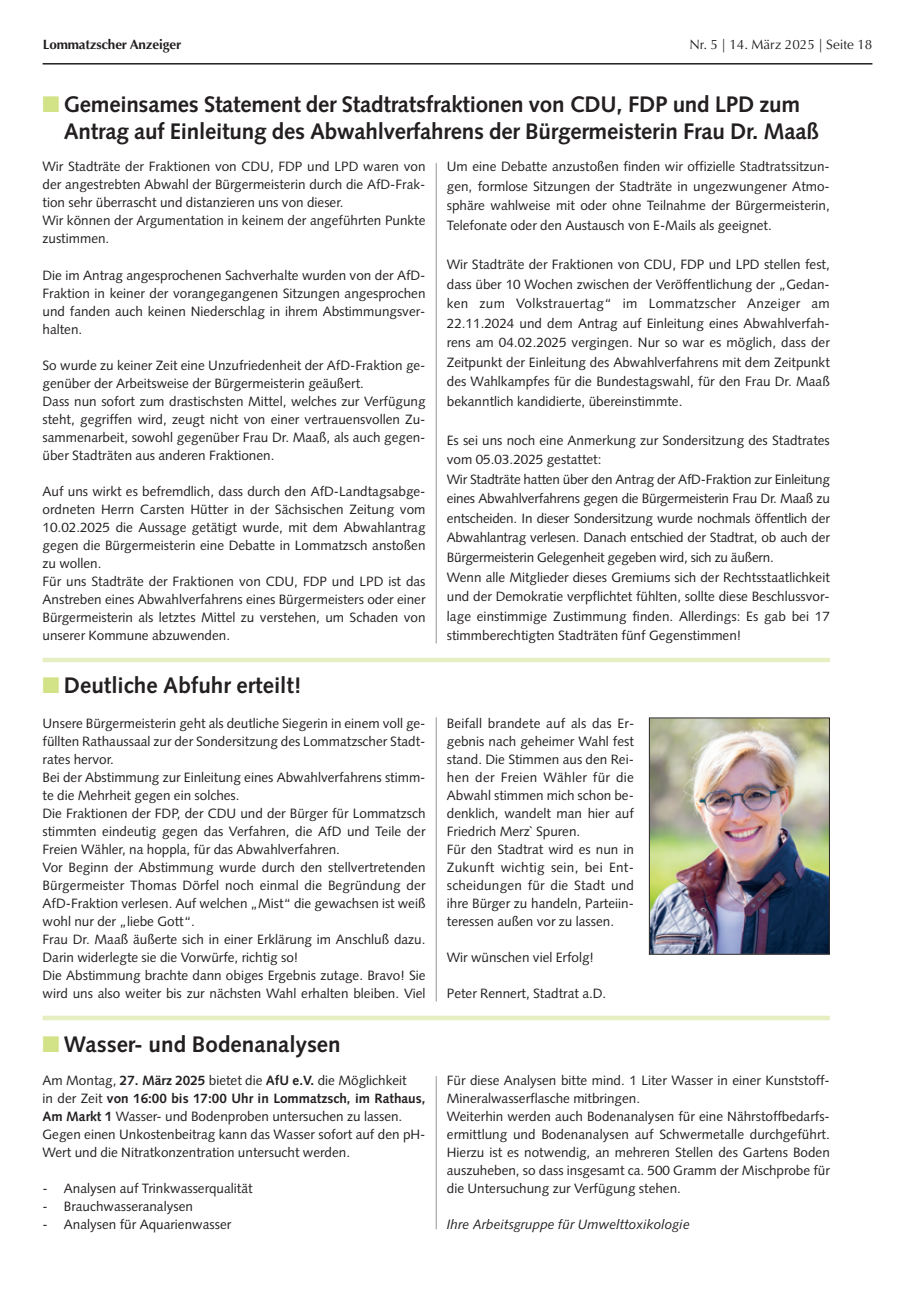
<style>
.page{position:relative;width:915px;height:1293px;background:#fff}
.page>*{position:absolute;margin:0;border:0;box-sizing:border-box;transform-origin:0 0}
.t1{font:700 22.5px/26.8px "Syntax";letter-spacing:-.01em;color:#231f20}
.t2{font:13.5px/18px "Syntax";color:#231f20}
.t3{font:italic 13.5px "Syntax";color:#231f20}
.t4{font:13.5px "Optima";color:#231f20}
.t5{font:700 13.5px "Optima";letter-spacing:-.01em;color:#231f20}
.s1{color:#d2e287}
.s2{font-weight:700}
</style>
<div class="page">
<hr style="left:43px;top:63px;width:829px;height:2px;background:#231f20">
<img style="left:650px;top:719px;width:177px;height:233px">
<div style="left:648px;top:717px;width:181px;height:237px;border:1px solid #231f20"></div>
<hr style="left:435px;top:717px;width:1px;height:284px;background:#939598">
<hr style="left:435px;top:1076px;width:1px;height:153px;background:#939598">
<div style="left:43px;top:657px;width:786px;height:5px;background:#e6efc1"></div>
<div style="left:43px;top:1015px;width:786px;height:5px;background:#e6efc1"></div>
<hr style="left:435px;top:163px;width:1px;height:480px;background:#939598">
<p class="t5" style="left:43px;top:36px;width:140px">Lommatzscher Anzeiger</p>
<p class="t4" style="left:689px;top:39px;width:184px">Nr. 5 | 14. März 2025 | Seite 18</p>
<h1 class="t1" style="left:64px;top:93px;width:756px;text-indent:-21px"><span class="s1">■</span> Gemeinsames Statement der Stadtratsfraktionen von CDU, FDP und LPD zum<br>Antrag auf Einleitung des Abwahlverfahrens der Bürgermeisterin Frau Dr. Maaß</h1>
<p class="t2" style="left:43px;top:159px;width:384px">Wir Stadträte der Fraktionen von CDU, FDP und LPD waren von der angestrebten Abwahl der Bürgermeisterin durch die AfD-Frak&shy;tion sehr überrascht und distanzieren uns von dieser.<br>Wir können der Argumentation in keinem der angeführten Punkte zustimmen.</p>
<p class="t2" style="left:43px;top:267px;width:384px;text-align:justify">Die im Antrag angesprochenen Sachverhalte wurden von der AfD-Fraktion in keiner der vorangegangenen Sitzungen angesprochen und fanden auch keinen Niederschlag in ihrem Abstimmungsver&shy;halten.</p>
<p class="t2" style="left:43px;top:357px;width:384px">So wurde zu keiner Zeit eine Unzufriedenheit der AfD-Fraktion ge&shy;genüber der Arbeitsweise der Bürgermeisterin geäußert.<br>Dass nun sofort zum drastischsten Mittel, welches zur Verfügung steht, gegriffen wird, zeugt nicht von einer vertrauensvollen Zu&shy;sammenarbeit, sowohl gegenüber Frau Dr. Maaß, als auch gegen&shy;über Stadträten aus anderen Fraktionen.</p>
<p class="t2" style="left:43px;top:483px;width:384px">Auf uns wirkt es befremdlich, dass durch den AfD-Landtagsabge&shy;ordneten Herrn Carsten Hütter in der Sächsischen Zeitung vom 10.02.2025 die Aussage getätigt wurde, mit dem Abwahlantrag gegen die Bürgermeisterin eine Debatte in Lommatzsch anstoßen zu wollen.<br>Für uns Stadträte der Fraktionen von CDU, FDP und LPD ist das Anstreben eines Abwahlverfahrens eines Bürgermeisters oder einer Bürgermeisterin als letztes Mittel zu verstehen, um Schaden von unserer Kommune abzuwenden.</p>
<p class="t2" style="left:446px;top:158px;width:384px;line-height:19.5px;text-align:justify">Um eine Debatte anzustoßen finden wir offizielle Stadtratssitzun&shy;gen, formlose Sitzungen der Stadträte in ungezwungener Atmo&shy;sphäre wahlweise mit oder ohne Teilnahme der Bürgermeisterin, Telefonate oder den Austausch von E-Mails als geeignet.</p>
<p class="t2" style="left:446px;top:256px;width:384px;line-height:19.5px;text-align:justify">Wir Stadträte der Fraktionen von CDU, FDP und LPD stellen fest, dass über 10 Wochen zwischen der Veröffentlichung der „Gedan&shy;ken zum Volkstrauertag“ im Lommatzscher Anzeiger am 22.11.2024 und dem Antrag auf Einleitung eines Abwahlverfah&shy;rens am 04.02.2025 vergingen. Nur so war es möglich, dass der Zeitpunkt der Einleitung des Abwahlverfahrens mit dem Zeitpunkt des Wahlkampfes für die Bundestagswahl, für den Frau Dr. Maaß bekanntlich kandidierte, übereinstimmte.</p>
<p class="t2" style="left:446px;top:431px;width:384px;line-height:19.5px">Es sei uns noch eine Anmerkung zur Sondersitzung des Stadtrates vom 05.03.2025 gestattet:<br>Wir Stadträte hatten über den Antrag der AfD-Fraktion zur Einleitung eines Abwahlverfahrens gegen die Bürgermeisterin Frau Dr. Maaß zu entscheiden. In dieser Sondersitzung wurde nochmals öffentlich der Abwahlantrag verlesen. Danach entschied der Stadtrat, ob auch der Bürgermeisterin Gelegenheit gegeben wird, sich zu äußern.<br>Wenn alle Mitglieder dieses Gremiums sich der Rechtsstaatlichkeit und der Demokratie verpflichtet fühlten, sollte diese Beschlussvor&shy;lage einstimmige Zustimmung finden. Allerdings: Es gab bei 17 stimmberechtigten Stadträten fünf Gegenstimmen!</p>
<h1 class="t1" style="left:43px;top:674px;width:260px"><span class="s1">■</span> Deutliche Abfuhr erteilt!</h1>
<p class="t2" style="left:43px;top:715px;width:384px">Unsere Bürgermeisterin geht als deutliche Siegerin in einem voll ge&shy;füllten Rathaussaal zur der Sondersitzung des Lommatzscher Stadt&shy;rates hervor.<br>Bei der Abstimmung zur Einleitung eines Abwahlverfahrens stimm&shy;te die Mehrheit gegen ein solches.<br>Die Fraktionen der FDP, der CDU und der Bürger für Lommatzsch stimmten eindeutig gegen das Verfahren, die AfD und Teile der Freien Wähler, na hoppla, für das Abwahlverfahren.<br>Vor Beginn der Abstimmung wurde durch den stellvertretenden Bürgermeister Thomas Dörfel noch einmal die Begründung der AfD-Fraktion verlesen. Auf welchen „Mist“ die gewachsen ist weiß wohl nur der „liebe Gott“.<br>Frau Dr. Maaß äußerte sich in einer Erklärung im Anschluß dazu.<br>Darin widerlegte sie die Vorwürfe, richtig so!<br>Die Abstimmung brachte dann obiges Ergebnis zutage. Bravo! Sie wird uns also weiter bis zur nächsten Wahl erhalten bleiben. Viel</p>
<p class="t2" style="left:446px;top:715px;width:189px">Beifall brandete auf als das Er&shy;gebnis nach geheimer Wahl fest stand. Die Stimmen aus den Rei&shy;hen der Freien Wähler für die<br>Abwahl stimmen mich schon be&shy;denklich, wandelt man hier auf<br>Friedrich Merz` Spuren.<br>Für den Stadtrat wird es nun in<br>Zukunft wichtig sein, bei Ent&shy;scheidungen für die Stadt und ihre Bürger zu handeln, Parteiin&shy;teressen außen vor zu lassen.</p>
<p class="t2" style="left:446px;top:949px;width:149px">Wir wünschen viel Erfolg!</p>
<p class="t2" style="left:446px;top:985px;width:161px">Peter Rennert, Stadtrat a.D.</p>
<h1 class="t1" style="left:43px;top:1032px;width:299px"><span class="s1">■</span> Wasser- und Bodenanalysen</h1>
<p class="t2" style="left:43px;top:1072px;width:384px">Am Montag, <span class="s2">27. März 2025</span> bietet die <span class="s2">AfU e.V.</span> die Möglichkeit<br>in der Zeit <span class="s2">von 16:00 bis 17:00 Uhr in Lommatzsch, im Rathaus, Am Markt 1</span> Wasser- und Bodenproben untersuchen zu lassen.<br>Gegen einen Unkostenbeitrag kann das Wasser sofort auf den pH-Wert und die Nitratkonzentration untersucht werden.</p>
<p class="t2" style="left:43px;top:1180px;width:211px">- Analysen auf Trinkwasserqualität</p>
<p class="t2" style="left:43px;top:1198px;width:152px">- Brauchwasseranalysen</p>
<p class="t2" style="left:43px;top:1216px;width:190px">- Analysen für Aquarienwasser</p>
<p class="t2" style="left:446px;top:1072px;width:384px">Für diese Analysen bitte mind. 1 Liter Wasser in einer Kunststoff-Mineralwasserflasche mitbringen.<br>Weiterhin werden auch Bodenanalysen für eine Nährstoffbedarfs&shy;ermittlung und Bodenanalysen auf Schwermetalle durchgeführt.<br>Hierzu ist es notwendig, an mehreren Stellen des Gartens Boden auszuheben, so dass insgesamt ca. 500 Gramm der Mischprobe für die Untersuchung zur Verfügung stehen.</p>
<p class="t3" style="left:446px;top:1218px;width:244px">Ihre Arbeitsgruppe für Umwelttoxikologie</p>
</div>
